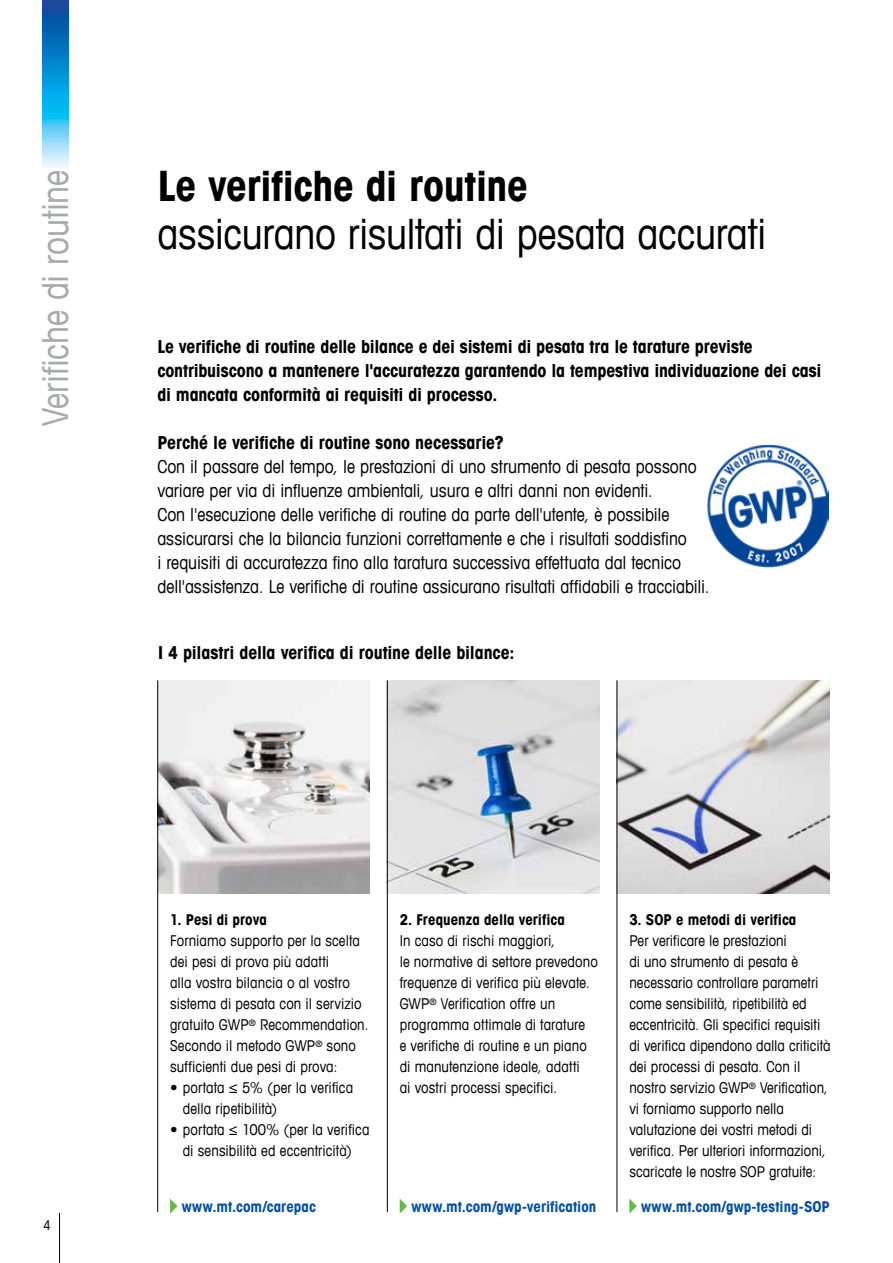
<style>
.page{position:relative;width:893px;height:1263px;background:#fff}
.page>*{position:absolute;margin:0;border:0;box-sizing:border-box;transform-origin:0 0}
.t1{font:condensed 42px "Avant Garde Com";letter-spacing:-.005em;color:#000}
.t2{font:700 condensed 42px "Avant Garde Com";letter-spacing:-.01em;color:#000}
.t3{font:condensed 36px "Avant Garde Com";letter-spacing:-.01em;color:#a7a9ac}
.t4{font:condensed 18px/24px "Avant Garde Com";letter-spacing:-.005em;color:#000}
.t5{font:700 condensed 18px/24px "Avant Garde Com";letter-spacing:-.01em;color:#000}
.t6{font:condensed 15px/21px "Avant Garde Com";letter-spacing:.005em;color:#000}
.t7{font:700 condensed 15px "Avant Garde Com";letter-spacing:.005em;color:#004fa3}
.t8{font:700 condensed 15px "Avant Garde Com";color:#000}
.t9{font:condensed 13.5px "Avant Garde Com";color:#000}
</style>
<div class="page">
<hr style="left:59px;top:1213px;width:1px;height:50px;background:#000">
<img style="left:43px;top:0;width:25px;height:168px">
<img style="left:618px;top:680px;width:211px;height:213px">
<img style="left:388px;top:680px;width:212px;height:213px">
<img style="left:158px;top:680px;width:212px;height:213px">
<svg style="left:170px;top:1198px;width:8px;height:15px"></svg>
<svg style="left:400px;top:1199px;width:7px;height:14px"></svg>
<svg style="left:629px;top:1198px;width:8px;height:15px"></svg>
<hr style="left:617px;top:680px;width:1px;height:532px;background:#000">
<hr style="left:157px;top:680px;width:1px;height:532px;background:#000">
<hr style="left:387px;top:680px;width:1px;height:532px;background:#000">
<img style="left:707px;top:445px;width:122px;height:123px">
<h2 class="t3" style="left:33px;top:426px;width:257px;rotate:-90deg">Verifiche di routine</h2>
<h1 class="t2" style="left:157px;top:158px;width:372px">Le verifiche di routine</h1>
<h1 class="t1" style="left:157px;top:207px;width:610px">assicurano risultati di pesata accurati</h1>
<p class="t5" style="left:157px;top:334px;width:666px">Le verifiche di routine delle bilance e dei sistemi di pesata tra le tarature previste contribuiscono a mantenere l'accuratezza garantendo la tempestiva individuazione dei casi di mancata conformità ai requisiti di processo.</p>
<p class="t5" style="left:157px;top:430px;width:348px">Perché le verifiche di routine sono necessarie?</p>
<p class="t4" style="left:157px;top:454px;width:554px">Con il passare del tempo, le prestazioni di uno strumento di pesata possono variare per via di influenze ambientali, usura e altri danni non evidenti.<br>Con l'esecuzione delle verifiche di routine da parte dell'utente, è possibile assicurarsi che la bilancia funzioni correttamente e che i risultati soddisfino<br>i requisiti di accuratezza fino alla taratura successiva effettuata dal tecnico dell'assistenza. Le verifiche di routine assicurano risultati affidabili e tracciabili.</p>
<p class="t9" style="left:44px;top:1217px;width:9px">4</p>
<p class="t5" style="left:158px;top:640px;width:358px">I 4 pilastri della verifica di routine delle bilance:</p>
<p class="t8" style="left:170px;top:910px;width:98px">1. Pesi di prova</p>
<p class="t6" style="left:170px;top:930px;width:200px">Forniamo supporto per la scelta dei pesi di prova più adatti<br>alla vostra bilancia o al vostro sistema di pesata con il servizio gratuito GWP<sup>®</sup> Recommendation.<br>Secondo il metodo GWP<sup>®</sup> sono sufficienti due pesi di prova:</p>
<p class="t6" style="left:183px;top:1077px;width:172px;text-indent:-13px">• portata ≤ 5% (per la verifica della ripetibilità)</p>
<p class="t6" style="left:170px;top:1119px;width:201px;text-align:center">• portata ≤ 100% (per la verifica di sensibilità ed eccentricità)</p>
<p class="t7" style="left:182px;top:1197px;width:135px">www.mt.com/carepac</p>
<p class="t8" style="left:400px;top:910px;width:167px">2. Frequenza della verifica</p>
<p class="t6" style="left:400px;top:930px;width:200px">In caso di rischi maggiori,<br>le normative di settore prevedono frequenze di verifica più elevate.<br>GWP<sup>®</sup> Verification offre un programma ottimale di tarature<br>e verifiche di routine e un piano di manutenzione ideale, adatti<br>ai vostri processi specifici.</p>
<p class="t7" style="left:411px;top:1197px;width:187px">www.mt.com/gwp-verification</p>
<p class="t8" style="left:629px;top:910px;width:169px">3. SOP e metodi di verifica</p>
<p class="t6" style="left:629px;top:930px;width:203px">Per verificare le prestazioni<br>di uno strumento di pesata è necessario controllare parametri come sensibilità, ripetibilità ed eccentricità. Gli specifici requisiti di verifica dipendono dalla criticità dei processi di pesata. Con il nostro servizio GWP<sup>®</sup> Verification, vi forniamo supporto nella valutazione dei vostri metodi di verifica. Per ulteriori informazioni, scaricate le nostre SOP gratuite:</p>
<p class="t7" style="left:641px;top:1197px;width:190px">www.mt.com/gwp-testing-SOP</p>
</div>
